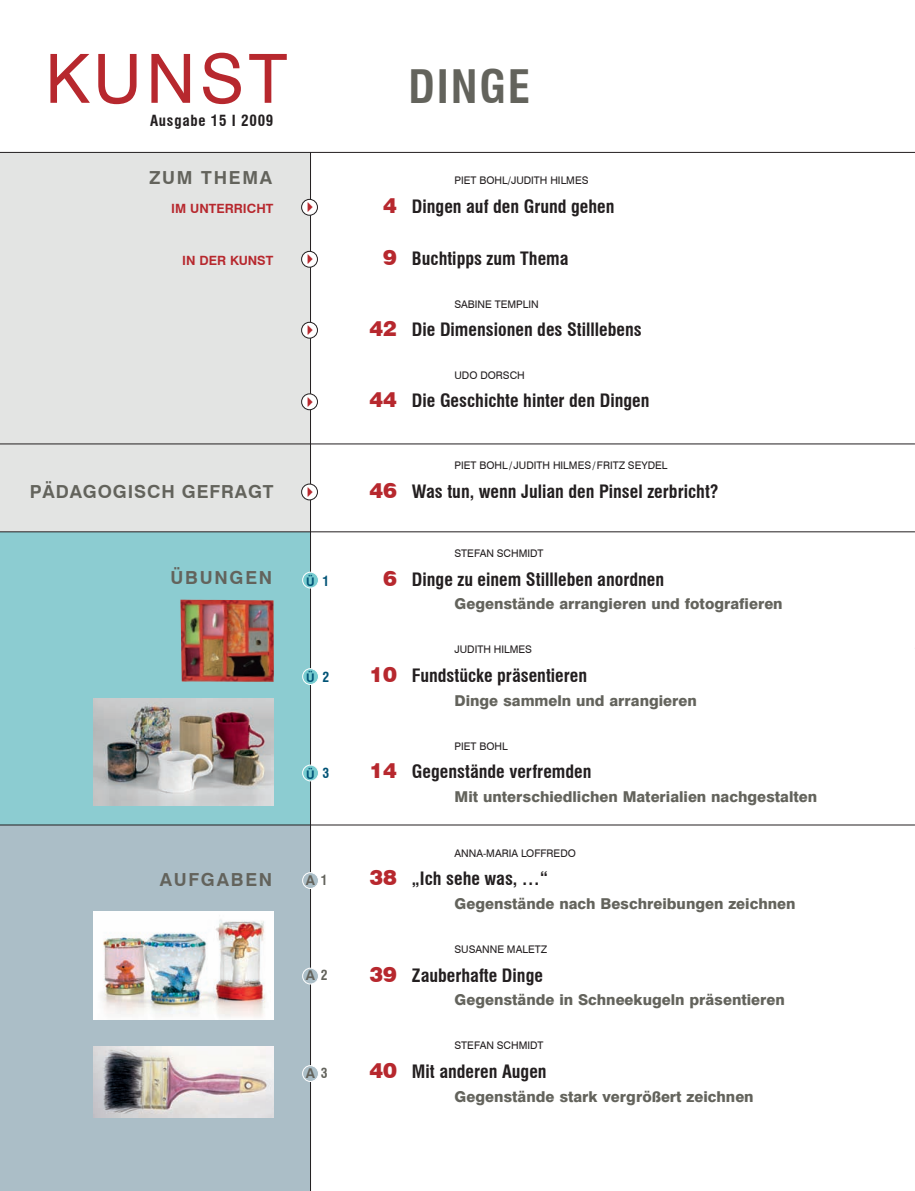
<style>
.page{position:relative;width:915px;height:1191px;background:#fff}
.page>*{position:absolute;margin:0;border:0;box-sizing:border-box;transform-origin:0 0}
.t1{font:67.95px "Swiss 721 BT";letter-spacing:.07em;color:#b7282e}
.t2{font:700 condensed 45px "Swiss 721 BT";letter-spacing:.04em;color:#63635c}
.t3{font:700 condensed 18px "Swiss 721 BT";color:#231f20}
.t4{font:700 18px "Swiss 721 BT";letter-spacing:.1em;color:#63635c}
.t5{font:700 18px "Swiss 721 BT";letter-spacing:.05em;color:#63635c}
.t6{font:800 15px "Swiss 721 BT";color:#63635c}
.t7{font:700 condensed 15px "Swiss 721 BT";letter-spacing:.05em;color:#231f20}
.t8{font:700 13.5px "Swiss 721 BT";color:#63635c}
.t9{font:700 12.75px "Swiss 721 BT";color:#b7282e}
.t10{font:700 11.85px "Swiss 721 BT";color:#005376}
.t11{font:10.5px "Swiss 721 BT";color:#231f20}
.s1{font-stretch:condensed;font-size:13.5px}
.s2{font-stretch:condensed}
.s3{font-weight:900;font-stretch:normal;font-size:21px;color:#b7282e}
</style>
<div class="page">
<hr style="left:914px;top:648px;width:1px;height:543px;background:#e3e4e3">
<div style="left:0;top:152px;width:310px;height:1039px;background:#8cccd1"></div>
<div style="left:0;top:153px;width:310px;height:379px;background:#e3e4e3"></div>
<div style="left:0;top:825px;width:310px;height:366px;background:#abbec7"></div>
<hr style="left:310px;top:152px;width:1px;height:1039px;background:#231f20">
<img style="left:180px;top:599px;width:94px;height:83px">
<img style="left:94px;top:1046px;width:180px;height:71px">
<div style="left:302px;top:765px;width:16px;height:16px;background:#77ccd0;border-radius:50%"></div>
<div style="left:302px;top:764px;width:17px;height:17px;border:1px solid #fff;border-radius:50%"></div>
<div style="left:302px;top:668px;width:16px;height:16px;background:#77ccd0;border-radius:50%"></div>
<div style="left:302px;top:668px;width:17px;height:17px;border:1px solid #fff;border-radius:50%"></div>
<div style="left:302px;top:572px;width:16px;height:16px;background:#77ccd0;border-radius:50%"></div>
<div style="left:302px;top:571px;width:17px;height:17px;border:1px solid #fff;border-radius:50%"></div>
<div style="left:302px;top:872px;width:16px;height:16px;background:#abbec7;border-radius:50%"></div>
<div style="left:302px;top:872px;width:17px;height:17px;border:1px solid #fff;border-radius:50%"></div>
<div style="left:302px;top:968px;width:16px;height:16px;background:#abbec7;border-radius:50%"></div>
<div style="left:302px;top:967px;width:17px;height:17px;border:1px solid #fff;border-radius:50%"></div>
<div style="left:302px;top:1065px;width:16px;height:16px;background:#abbec7;border-radius:50%"></div>
<div style="left:302px;top:1065px;width:17px;height:17px;border:1px solid #fff;border-radius:50%"></div>
<hr style="left:0;top:152px;width:914px;height:1px;background:#231f20">
<div style="left:301px;top:394px;width:16px;height:16px;background:#fff;border-radius:50%"></div>
<div style="left:301px;top:394px;width:16px;height:16px;border:1px solid #231f20;border-radius:50%"></div>
<div style="left:301px;top:484px;width:16px;height:16px;background:#fff;border-radius:50%"></div>
<div style="left:301px;top:484px;width:16px;height:16px;border:1px solid #231f20;border-radius:50%"></div>
<div style="left:301px;top:322px;width:16px;height:16px;background:#fff;border-radius:50%"></div>
<div style="left:301px;top:322px;width:16px;height:16px;border:1px solid #231f20;border-radius:50%"></div>
<div style="left:301px;top:199px;width:16px;height:16px;background:#fff;border-radius:50%"></div>
<div style="left:301px;top:199px;width:16px;height:16px;border:1px solid #231f20;border-radius:50%"></div>
<div style="left:301px;top:251px;width:16px;height:16px;background:#fff;border-radius:50%"></div>
<div style="left:301px;top:251px;width:16px;height:16px;border:1px solid #231f20;border-radius:50%"></div>
<hr style="left:0;top:824px;width:914px;height:1px;background:#231f20">
<hr style="left:0;top:531px;width:914px;height:1px;background:#231f20">
<hr style="left:0;top:444px;width:914px;height:1px;background:#231f20">
<img style="left:94px;top:911px;width:180px;height:108px">
<img style="left:94px;top:698px;width:180px;height:107px">
<h1 class="t1" style="left:45px;top:37px;width:244px">KUNST</h1>
<p class="t7" style="left:150px;top:112px;width:125px">Ausgabe 15 I 2009</p>
<p class="t4" style="left:149px;top:166px;width:124px">ZUM THEMA</p>
<p class="t9" style="left:171px;top:201px;width:104px">IM UNTERRICHT</p>
<p class="t9" style="left:182px;top:252px;width:93px">IN DER KUNST</p>
<p class="t5" style="left:30px;top:480px;width:245px">PÄDAGOGISCH GEFRAGT</p>
<p class="t4" style="left:170px;top:567px;width:103px">ÜBUNGEN</p>
<p class="t10" style="left:306px;top:574px;width:25px">Ü <span class="s1">1</span></p>
<p class="t10" style="left:306px;top:671px;width:25px">Ü <span class="s1">2</span></p>
<p class="t10" style="left:306px;top:767px;width:25px">Ü <span class="s1">3</span></p>
<p class="t4" style="left:160px;top:868px;width:114px">AUFGABEN</p>
<p class="t8" style="left:306px;top:872px;width:23px">A <span class="s2">1</span></p>
<p class="t8" style="left:306px;top:967px;width:23px">A <span class="s2">2</span></p>
<p class="t8" style="left:306px;top:1064px;width:23px">A <span class="s2">3</span></p>
<h2 class="t2" style="left:408px;top:59px;width:123px">DINGE</h2>
<p class="t11" style="left:454px;top:174px;width:135px">PIET BOHL/JUDITH HILMES</p>
<p class="t3" style="left:383px;top:195px;width:233px"><span class="s3">4</span> Dingen auf den Grund gehen</p>
<p class="t3" style="left:383px;top:248px;width:187px"><span class="s3">9</span> Buchtipps zum Thema</p>
<p class="t11" style="left:454px;top:297px;width:86px">SABINE TEMPLIN</p>
<p class="t3" style="left:369px;top:319px;width:274px"><span class="s3">42</span> Die Dimensionen des Stilllebens</p>
<p class="t11" style="left:454px;top:368px;width:72px">UDO DORSCH</p>
<p class="t3" style="left:369px;top:390px;width:281px"><span class="s3">44</span> Die Geschichte hinter den Dingen</p>
<p class="t11" style="left:454px;top:459px;width:214px">PIET BOHL / JUDITH HILMES / FRITZ SEYDEL</p>
<p class="t3" style="left:369px;top:480px;width:351px"><span class="s3">46</span> Was tun, wenn Julian den Pinsel zerbricht?</p>
<p class="t11" style="left:454px;top:547px;width:91px">STEFAN SCHMIDT</p>
<p class="t3" style="left:383px;top:568px;width:282px"><span class="s3">6</span> Dinge zu einem Stillleben anordnen</p>
<p class="t6" style="left:454px;top:595px;width:329px">Gegenstände arrangieren und fotografieren</p>
<p class="t11" style="left:454px;top:643px;width:79px">JUDITH HILMES</p>
<p class="t3" style="left:369px;top:664px;width:219px"><span class="s3">10</span> Fundstücke präsentieren</p>
<p class="t6" style="left:454px;top:691px;width:244px">Dinge sammeln und arrangieren</p>
<p class="t11" style="left:454px;top:739px;width:55px">PIET BOHL</p>
<p class="t3" style="left:369px;top:761px;width:223px"><span class="s3">14</span> Gegenstände verfremden</p>
<p class="t6" style="left:454px;top:787px;width:364px">Mit unterschiedlichen Materialien nachgestalten</p>
<p class="t11" style="left:454px;top:846px;width:123px">ANNA-MARIA LOFFREDO</p>
<p class="t3" style="left:369px;top:868px;width:180px"><span class="s3">38</span> „Ich sehe was, …“</p>
<p class="t6" style="left:454px;top:894px;width:342px">Gegenstände nach Beschreibungen zeichnen</p>
<p class="t11" style="left:454px;top:943px;width:94px">SUSANNE MALETZ</p>
<p class="t3" style="left:369px;top:964px;width:175px"><span class="s3">39</span> Zauberhafte Dinge</p>
<p class="t6" style="left:454px;top:991px;width:332px">Gegenstände in Schneekugeln präsentieren</p>
<p class="t11" style="left:454px;top:1039px;width:91px">STEFAN SCHMIDT</p>
<p class="t3" style="left:369px;top:1060px;width:179px"><span class="s3">40</span> Mit anderen Augen</p>
<p class="t6" style="left:454px;top:1087px;width:300px">Gegenstände stark vergrößert zeichnen</p>
</div>
